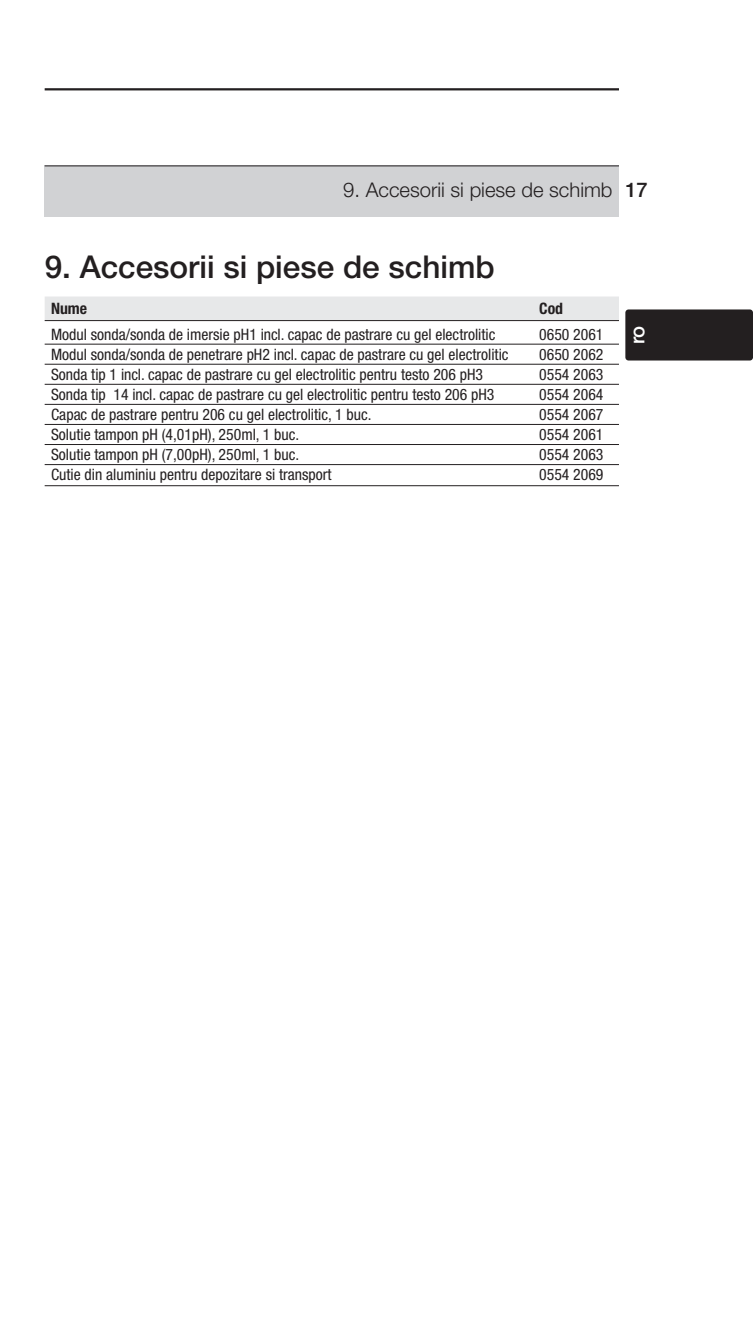
<style>
.page{position:relative;width:753px;height:1340px;background:#fff}
.page>*{position:absolute;margin:0;border:0;box-sizing:border-box;transform-origin:0 0}
.t1{font:500 31.5px "Helvetica Neue";color:#231f20}
.t2{font:300 20.25px "Helvetica Neue";color:#231f20}
.t3{font:500 20.25px "Helvetica Neue";color:#231f20}
.t4{font:500 20.25px "Helvetica Neue";color:#fff}
.t5{font:condensed 15.75px "Helvetica Neue LT";color:#231f20}
.t6{font:700 condensed 15.75px "Helvetica Neue LT";color:#231f20}
</style>
<div class="page">
<hr style="left:45px;top:88px;width:574px;height:2px;background:#231f20">
<div style="left:45px;top:166px;width:574px;height:51px;background:#d1d2d4"></div>
<hr style="left:45px;top:165px;width:574px;height:1px;background:#231f20">
<div style="left:45px;top:296px;width:574px;height:24px;background:#e7e8e9"></div>
<hr style="left:45px;top:320px;width:574px;height:1px;background:#231f20">
<hr style="left:45px;top:344px;width:574px;height:1px;background:#231f20">
<hr style="left:45px;top:364px;width:574px;height:1px;background:#231f20">
<hr style="left:45px;top:384px;width:574px;height:1px;background:#231f20">
<hr style="left:45px;top:404px;width:574px;height:1px;background:#231f20">
<hr style="left:45px;top:424px;width:574px;height:1px;background:#231f20">
<hr style="left:45px;top:444px;width:574px;height:1px;background:#231f20">
<hr style="left:45px;top:464px;width:574px;height:1px;background:#231f20">
<hr style="left:45px;top:485px;width:574px;height:1px;background:#231f20">
<div style="left:625px;top:309px;width:128px;height:51px;background:#231f20;border-radius:3px"></div>
<p class="t2" style="left:343px;top:177px;width:271px">9. Accesorii si piese de schimb</p>
<p class="t3" style="left:625px;top:177px;width:24px">17</p>
<h1 class="t1" style="left:45px;top:248px;width:451px">9. Accesorii si piese de schimb</h1>
<p class="t6" style="left:51px;top:299px;width:38px">Nume</p>
<p class="t6" style="left:539px;top:299px;width:25px">Cod</p>
<p class="t5" style="left:51px;top:325px;width:446px">Modul sonda/sonda de imersie pH1 incl. capac de pastrare cu gel electrolitic</p>
<p class="t5" style="left:539px;top:325px;width:66px">0650 2061</p>
<p class="t5" style="left:51px;top:345px;width:459px">Modul sonda/sonda de penetrare pH2 incl. capac de pastrare cu gel electrolitic</p>
<p class="t5" style="left:539px;top:345px;width:66px">0650 2062</p>
<p class="t5" style="left:51px;top:365px;width:433px">Sonda tip 1 incl. capac de pastrare cu gel electrolitic pentru testo 206 pH3</p>
<p class="t5" style="left:539px;top:365px;width:66px">0554 2063</p>
<p class="t5" style="left:51px;top:385px;width:445px">Sonda tip 14 incl. capac de pastrare cu gel electrolitic pentru testo 206 pH3</p>
<p class="t5" style="left:539px;top:385px;width:66px">0554 2064</p>
<p class="t5" style="left:51px;top:405px;width:322px">Capac de pastrare pentru 206 cu gel electrolitic, 1 buc.</p>
<p class="t5" style="left:539px;top:405px;width:66px">0554 2067</p>
<p class="t5" style="left:51px;top:425px;width:250px">Solutie tampon pH (4,01pH), 250ml, 1 buc.</p>
<p class="t5" style="left:539px;top:425px;width:66px">0554 2061</p>
<p class="t5" style="left:51px;top:445px;width:250px">Solutie tampon pH (7,00pH), 250ml, 1 buc.</p>
<p class="t5" style="left:539px;top:445px;width:66px">0554 2063</p>
<p class="t5" style="left:51px;top:466px;width:282px">Cutie din aluminiu pentru depozitare si transport</p>
<p class="t5" style="left:539px;top:466px;width:66px">0554 2069</p>
<p class="t4" style="left:625px;top:344px;width:20px;rotate:-90deg">ro</p>
</div>
